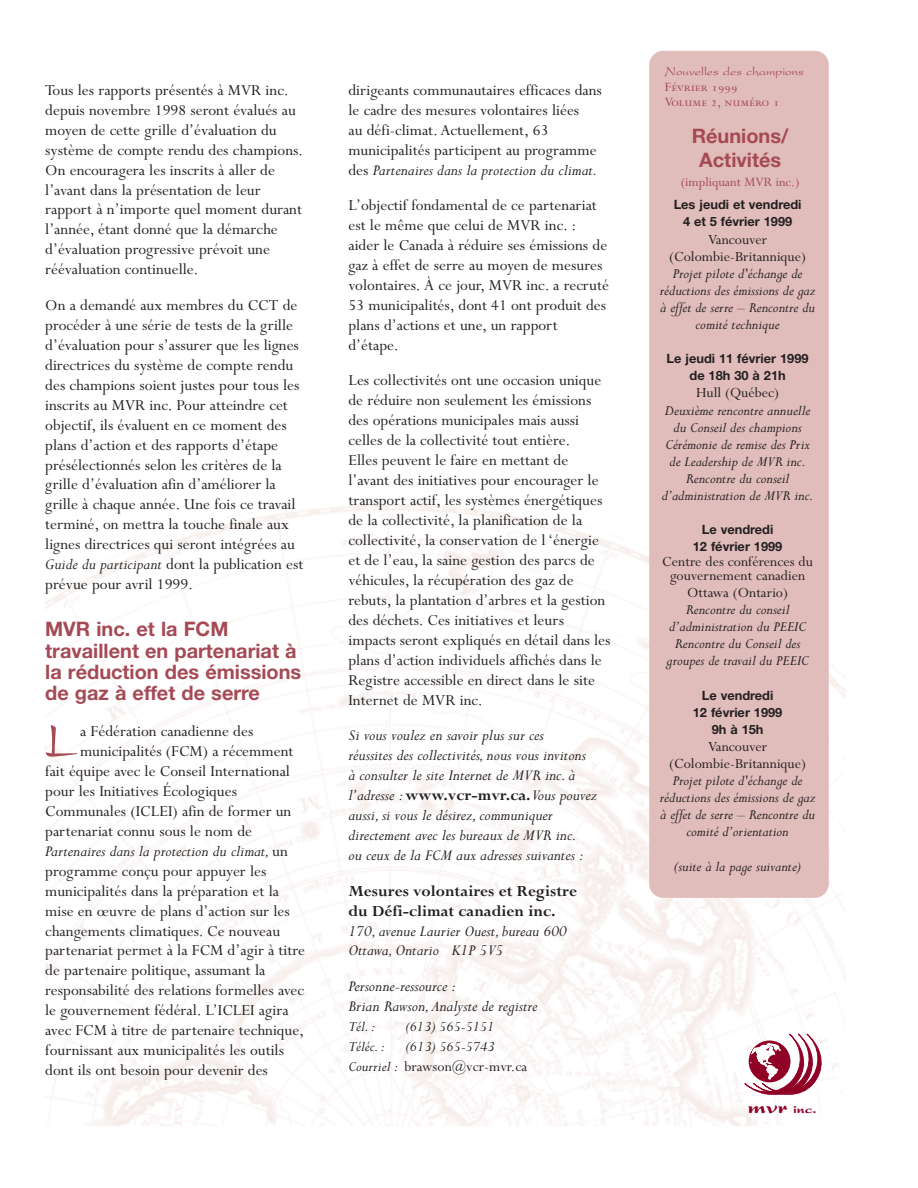
<style>
.page{position:relative;width:918px;height:1188px;background:#fff}
.page>*{position:absolute;margin:0;border:0;box-sizing:border-box;transform-origin:0 0}
.t1{font:50.25px "Present";color:#a54a54}
.t2{font:700 19.95px/21.3px "Helvetica Neue";color:#a54a54}
.t3{font:17.1px/20px "Perpetua";color:#231f20}
.t4{font:italic 17.1px/20px "Perpetua";color:#231f20}
.t5{font:700 17.1px/20px "Perpetua";color:#231f20}
.t6{font:italic 15.6px/17.1px "Perpetua";color:#231f20;text-align:center}
.t7{font:15.6px/17.1px "Perpetua";color:#231f20;text-align:center}
.t8{font:14.25px/15.8px "Perpetua SC";color:#a54a54}
.t9{font:14.25px "Perpetua";color:#a54a54}
.t10{font:700 12.9px/17.1px "Helvetica Neue";color:#231f20;text-align:center}
.t11{font:12.9px "Present";color:#a54a54}
.t12{font:900 12.9px "Present";color:#900126}
.s1{font-style:italic}
.s2{font-style:normal}
.s3{font-weight:700;font-style:normal}
.s4{font-size:19.95px}
</style>
<div class="page">
<div style="left:649px;top:51px;width:180px;height:847px;background:#e0bcba;border-radius:14px"></div>
<svg style="left:744px;top:1034px;width:80px;height:65px"></svg>
<p class="t3" style="left:45px;top:82px;width:260px">Tous les rapports présentés à MVR inc. depuis novembre 1998 seront évalués au moyen de cette grille d’évaluation du système de compte rendu des champions.<br>On encouragera les inscrits à aller de l’avant dans la présentation de leur rapport à n’importe quel moment durant l’année, étant donné que la démarche d’évaluation progressive prévoit une réévaluation continuelle.</p>
<p class="t3" style="left:45px;top:297px;width:260px">On a demandé aux membres du CCT de procéder à une série de tests de la grille d’évaluation pour s’assurer que les lignes directrices du système de compte rendu des champions soient justes pour tous les inscrits au MVR inc. Pour atteindre cet objectif, ils évaluent en ce moment des plans d’action et des rapports d’étape présélectionnés selon les critères de la grille d’évaluation afin d’améliorer la grille à chaque année. Une fois ce travail terminé, on mettra la touche finale aux lignes directrices qui seront intégrées au <span class="s1">Guide du participant</span> dont la publication est prévue pour avril 1999.</p>
<p class="t2" style="left:45px;top:620px;width:258px">MVR inc. et la FCM travaillent en partenariat à la réduction des émissions de gaz à effet de serre</p>
<h1 class="t1" style="left:44px;top:722px;width:35px">L</h1>
<p class="t3" style="left:80px;top:723px;width:175px">a Fédération canadienne des</p>
<p class="t3" style="left:80px;top:743px;width:215px">municipalités (FCM) a récemment</p>
<p class="t3" style="left:45px;top:763px;width:246px">fait équipe avec le Conseil International</p>
<p class="t3" style="left:45px;top:783px;width:193px">pour les Initiatives Écologiques</p>
<p class="t3" style="left:45px;top:803px;width:248px">Communales (ICLEI) afin de former un</p>
<p class="t3" style="left:45px;top:823px;width:208px">partenariat connu sous le nom de</p>
<p class="t4" style="left:45px;top:843px;width:244px">Partenaires dans la protection du climat, <span class="s2">un</span></p>
<p class="t3" style="left:45px;top:863px;width:223px">programme conçu pour appuyer les</p>
<p class="t3" style="left:45px;top:883px;width:235px">municipalités dans la préparation et la</p>
<p class="t3" style="left:45px;top:903px;width:246px">mise en œuvre de plans d’action sur les</p>
<p class="t3" style="left:45px;top:923px;width:237px">changements climatiques. Ce nouveau</p>
<p class="t3" style="left:45px;top:943px;width:262px">partenariat permet à la FCM d’agir à titre</p>
<p class="t3" style="left:45px;top:963px;width:222px">de partenaire politique, assumant la</p>
<p class="t3" style="left:45px;top:983px;width:260px">responsabilité des relations formelles avec</p>
<p class="t3" style="left:45px;top:1002px;width:245px">le gouvernement fédéral. L’ICLEI agira</p>
<p class="t3" style="left:45px;top:1022px;width:260px">avec FCM à titre de partenaire technique,</p>
<p class="t3" style="left:45px;top:1042px;width:240px">fournissant aux municipalités les outils</p>
<p class="t3" style="left:45px;top:1062px;width:224px">dont ils ont besoin pour devenir des</p>
<p class="t3" style="left:348px;top:82px;width:255px">dirigeants communautaires efficaces dans le cadre des mesures volontaires liées<br>au défi-climat. Actuellement, 63 municipalités participent au programme des <span class="s1">Partenaires dans la protection du climat.</span></p>
<p class="t3" style="left:348px;top:197px;width:262px">L’objectif fondamental de ce partenariat est le même que celui de MVR inc. : aider le Canada à réduire ses émissions de gaz à effet de serre au moyen de mesures volontaires. À ce jour, MVR inc. a recruté 53 municipalités, dont 41 ont produit des plans d’actions et une, un rapport d’étape.</p>
<p class="t3" style="left:348px;top:373px;width:264px">Les collectivités ont une occasion unique de réduire non seulement les émissions des opérations municipales mais aussi celles de la collectivité tout entière.<br>Elles peuvent le faire en mettant de l’avant des initiatives pour encourager le transport actif, les systèmes énergétiques de la collectivité, la planification de la collectivité, la conservation de l ‘énergie et de l’eau, la saine gestion des parcs de véhicules, la récupération des gaz de rebuts, la plantation d’arbres et la gestion des déchets. Ces initiatives et leurs impacts seront expliqués en détail dans les plans d’action individuels affichés dans le Registre accessible en direct dans le site Internet de MVR inc.</p>
<p class="t4" style="left:348px;top:727px;width:250px">Si vous voulez en savoir plus sur ces<br>réussites des collectivités, nous vous invitons à consulter le site Internet de MVR inc. à l’adresse :<span class="s3">www.vcr-mvr.ca.</span>Vous pouvez aussi, si vous le désirez, communiquer directement avec les bureaux de MVR inc.<br>ou ceux de la FCM aux adresses suivantes :</p>
<p class="t5" style="left:348px;top:883px;width:230px">Mesures volontaires et Registre du Défi-climat canadien inc.</p>
<p class="t4" style="left:348px;top:923px;width:220px">170, avenue Laurier Ouest, bureau 600<br>Ottawa, Ontario K1P 5V5</p>
<p class="t4" style="left:348px;top:978px;width:191px">Personne-ressource :<br>Brian Rawson,Analyste de registre</p>
<p class="t6" style="left:348px;top:1020px;width:28px">Tél. :</p>
<p class="t6" style="left:406px;top:1020px;width:90px">(613) 565-5151</p>
<p class="t6" style="left:348px;top:1040px;width:38px">Téléc. :</p>
<p class="t6" style="left:348px;top:1038px;width:180px;line-height:20px;text-align:left;text-indent:57px">(613) 565-5743<br>Courriel : <span class="s2">brawson@vcr-mvr.ca</span></p>
<p class="t11" style="left:665px;top:66px;width:140px">Nouvelles des champions</p>
<p class="t8" style="left:665px;top:80px;width:116px">Février 1999<br>Volume 2, numéro 1</p>
<p class="t2" style="left:692px;top:126px;width:98px;line-height:24px;text-align:center">Réunions/<br>Activités</p>
<p class="t9" style="left:681px;top:177px;width:120px">(impliquant MVR inc.)</p>
<p class="t10" style="left:674px;top:197px;width:129px">Les jeudi et vendredi<br>4 et 5 février 1999</p>
<p class="t7" style="left:669px;top:232px;width:138px">Vancouver (Colombie-Britannique)</p>
<p class="t6" style="left:660px;top:267px;width:157px">Projet pilote d'échange de réductions des émissions de gaz à effet de serre – Rencontre du comité technique</p>
<p class="t10" style="left:667px;top:351px;width:144px">Le jeudi 11 février 1999 de 18h 30 à 21h</p>
<p class="t7" style="left:696px;top:386px;width:85px">Hull (Québec)</p>
<p class="t6" style="left:662px;top:403px;width:153px">Deuxième rencontre annuelle du Conseil des champions<br>Cérémonie de remise des Prix de Leadership de MVR inc.<br>Rencontre du conseil d’administration de MVR inc.</p>
<p class="t10" style="left:693px;top:522px;width:91px">Le vendredi<br>12 février 1999</p>
<p class="t7" style="left:662px;top:556px;width:152px;line-height:14.2px">Centre des conférences du gouvernement canadien</p>
<p class="t7" style="left:687px;top:586px;width:102px">Ottawa (Ontario)</p>
<p class="t6" style="left:667px;top:603px;width:144px">Rencontre du conseil d’administration du PEEIC<br>Rencontre du Conseil des groupes de travail du PEEIC</p>
<p class="t10" style="left:693px;top:688px;width:91px">Le vendredi<br>12 février 1999<br>9h à 15h</p>
<p class="t7" style="left:669px;top:740px;width:138px">Vancouver (Colombie-Britannique)</p>
<p class="t6" style="left:660px;top:774px;width:157px">Projet pilote d'échange de réductions des émissions de gaz à effet de serre – Rencontre du comité d’orientation</p>
<p class="t6" style="left:674px;top:859px;width:128px">(suite à la page suivante)</p>
<p class="t12" style="left:748px;top:1105px;width:70px"><span class="s4">mvr</span> inc.</p>
</div>
